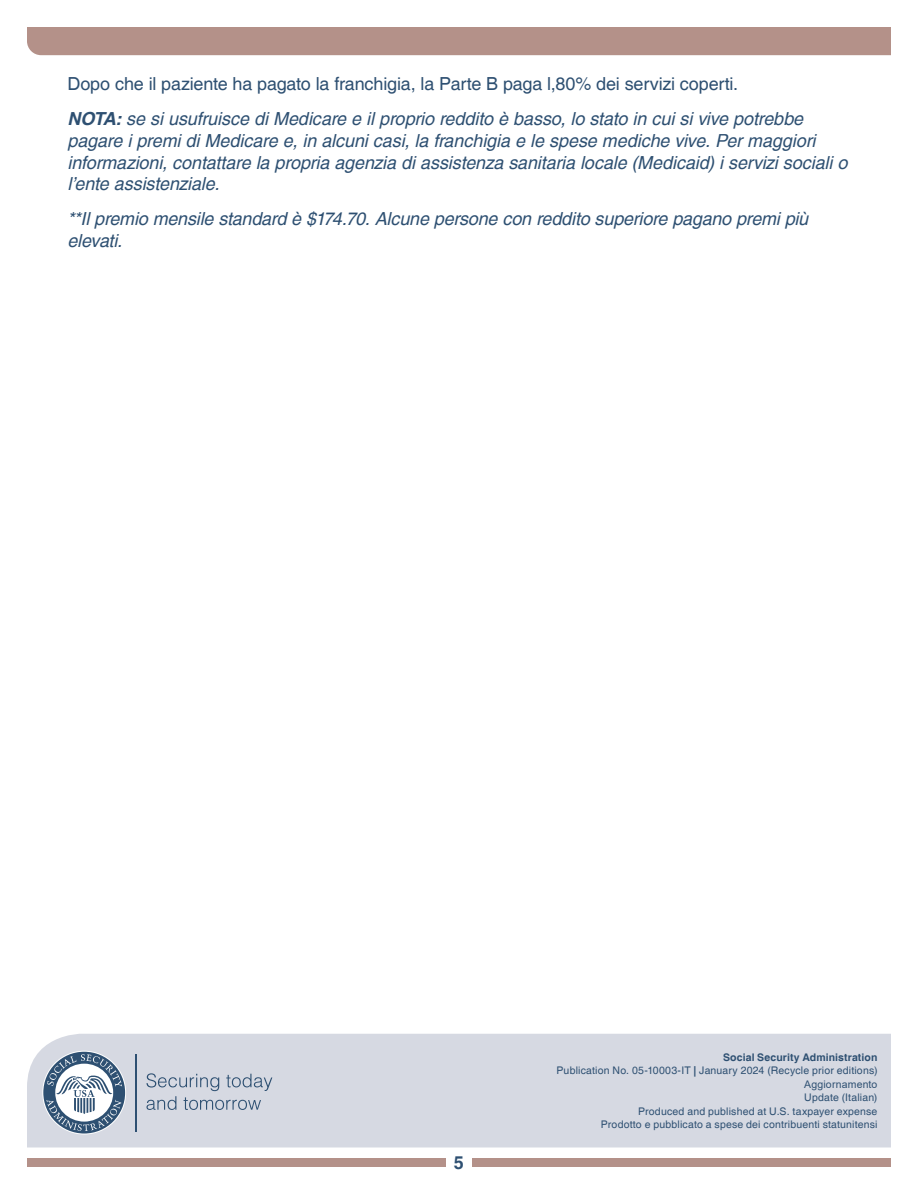
<style>
.page{position:relative;width:918px;height:1188px;background:#fff}
.page>*{position:absolute;margin:0;border:0;box-sizing:border-box;transform-origin:0 0}
.t1{font:italic 18px/21.6px "Helvetica";letter-spacing:-.01em;color:#2e5072}
.t2{font:18px "Helvetica";letter-spacing:-.01em;color:#2e5072}
.t3{font:700 18px "Helvetica";color:#2e5072}
.t4{font:10.5px "Helvetica";letter-spacing:.015em;color:#2e5072}
.t5{font:700 10.5px "Helvetica";letter-spacing:.01em;color:#2e5072}
.t6{font:10.5px "Arial";letter-spacing:.015em;color:#2e5072}
.s1{font-weight:700}
</style>
<div class="page">
<div style="left:27px;top:1159px;width:419px;height:8px;background:#b49189"></div>
<div style="left:472px;top:1159px;width:419px;height:8px;background:#b49189"></div>
<div style="left:27px;top:27px;width:864px;height:28px;background:#b49189"></div>
<div style="left:27px;top:1034px;width:864px;height:113px;background:#d6d9e2"></div>
<svg style="left:146px;top:1073px;width:126px;height:37px;background:#bcc3d0"></svg>
<hr style="left:136px;top:1054px;width:1px;height:78px;background:#2e5072">
<svg style="left:43px;top:1052px;width:82px;height:82px"></svg>
<svg style="left:46px;top:1054px;width:76px;height:77px"></svg>
<p class="t2" style="left:68px;top:74px;width:672px">Dopo che il paziente ha pagato la franchigia, la Parte B paga l,80% dei servizi coperti.</p>
<p class="t1" style="left:68px;top:109px;width:781px"><span class="s1">NOTA:</span> se si usufruisce di Medicare e il proprio reddito è basso, lo stato in cui si vive potrebbe pagare i premi di Medicare e, in alcuni casi, la franchigia e le spese mediche vive. Per maggiori informazioni, contattare la propria agenzia di assistenza sanitaria locale (Medicaid) i servizi sociali o l’ente assistenziale.</p>
<p class="t1" style="left:68px;top:209px;width:742px">**Il premio mensile standard è $174.70. Alcune persone con reddito superiore pagano premi più elevati.</p>
<p class="t3" style="left:454px;top:1152px;width:12px">5</p>
<p class="t5" style="left:723px;top:1051px;width:156px">Social Security Administration</p>
<p class="t4" style="left:557px;top:1065px;width:322px">Publication No. 05-10003-IT <span class="s1">|</span> January 2024 (Recycle prior editions)</p>
<p class="t6" style="left:804px;top:1077px;width:75px">Aggiornamento</p>
<p class="t4" style="left:804px;top:1092px;width:75px">Update (Italian)</p>
<p class="t4" style="left:638px;top:1105px;width:241px">Produced and published at U.S. taxpayer expense</p>
<p class="t4" style="left:601px;top:1119px;width:278px">Prodotto e pubblicato a spese dei contribuenti statunitensi</p>
</div>
